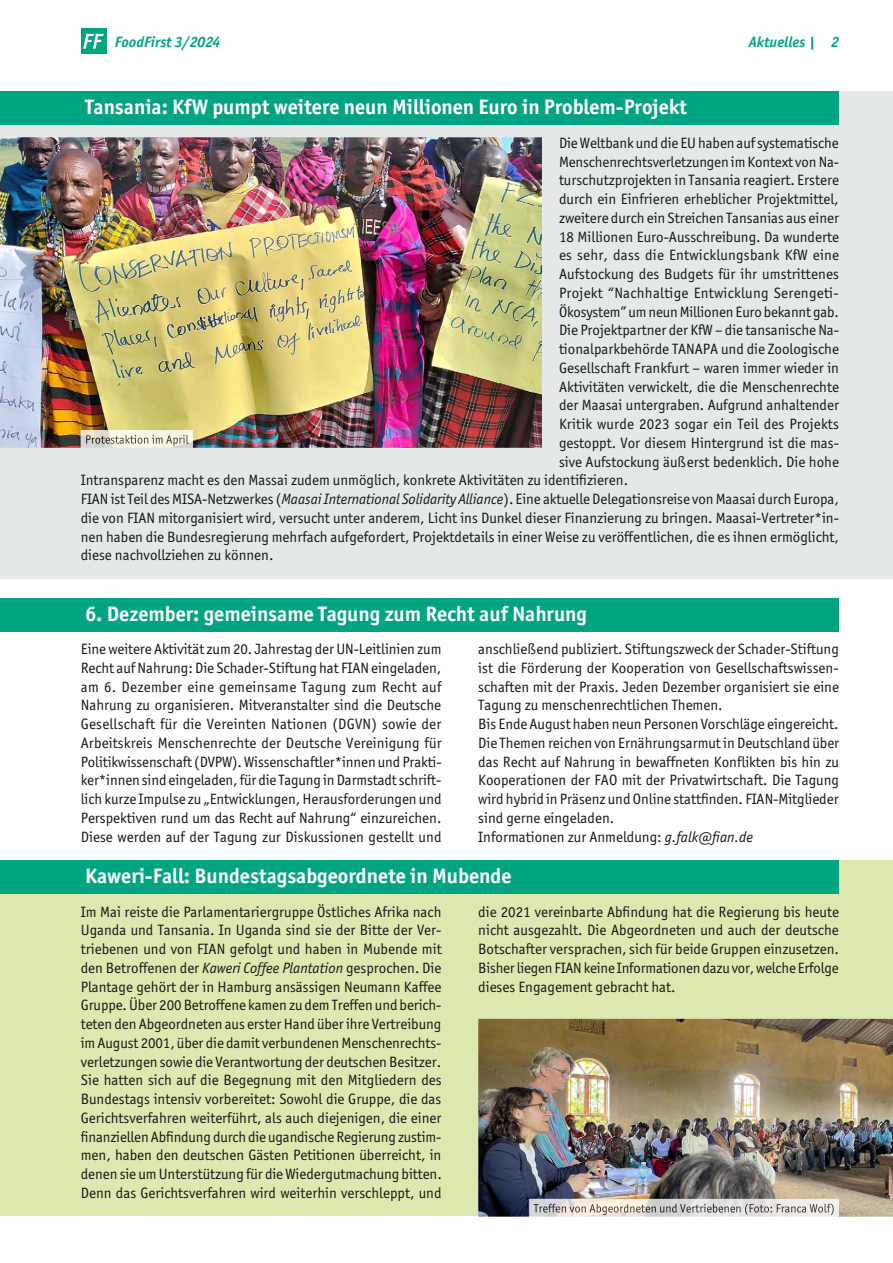
<style>
.page{position:relative;width:893px;height:1263px;background:#fff}
.page>*{position:absolute;margin:0;border:0;box-sizing:border-box;transform-origin:0 0}
.t1{font:700 21px "Officina Sans ITC";color:#fff}
.t2{font:15px/18.8px "Officina Sans ITC Boo";color:#181716;text-align:justify}
.t3{font:15px "Officina Sans ITC Boo";letter-spacing:.02em;color:#181716}
.t4{font:italic 700 15px "Officina Sans ITC";color:#00a481}
.s1{font-family:"Officina Sans ITC Boo It"}
</style>
<div class="page">
<div style="left:0;top:91px;width:893px;height:488px;background:#e4e9e7"></div>
<div style="left:0;top:860px;width:893px;height:356px;background:#dde8b0"></div>
<img style="left:478px;top:1019px;width:415px;height:197px">
<img style="left:0;top:137px;width:542px;height:311px">
<img style="left:81px;top:430px;width:112px;height:18px">
<img style="left:86px;top:435px;width:103px;height:11px">
<img style="left:529px;top:1199px;width:310px;height:17px">
<img style="left:533px;top:1203px;width:301px;height:12px">
<img style="left:534px;top:1204px;width:300px;height:11px">
<div style="left:81px;top:28px;width:25px;height:26px;background:#00a481"></div>
<svg style="left:83px;top:34px;width:21px;height:15px"></svg>
<div style="left:0;top:598px;width:839px;height:33px;background:#00a481"></div>
<div style="left:0;top:92px;width:839px;height:33px;background:#00a481"></div>
<div style="left:0;top:860px;width:839px;height:34px;background:#00a481"></div>
<p class="t4" style="left:115px;top:33px;width:107px">FoodFirst 3/2024</p>
<p class="t4" style="left:749px;top:33px;width:92px">Aktuelles | 2</p>
<h1 class="t1" style="left:85px;top:94px;width:603px">tansania: KfW pumpt weitere neun Millionen Euro in Problem-Projekt</h1>
<p class="t2" style="left:559px;top:133px;width:281px">Die Weltbank und die EU haben auf systematische</p>
<p class="t2" style="left:559px;top:152px;width:282px">Menschenrechtsverletzungen im Kontext von Na-</p>
<p class="t2" style="left:559px;top:171px;width:281px">turschutzprojekten in Tansania reagiert. Erstere</p>
<p class="t2" style="left:559px;top:189px;width:281px">durch ein Einfrieren erheblicher Projektmittel,</p>
<p class="t2" style="left:559px;top:208px;width:281px">zweitere durch ein Streichen Tansanias aus einer</p>
<p class="t2" style="left:559px;top:227px;width:281px">18 Millionen Euro-Ausschreibung. Da wunderte</p>
<p class="t2" style="left:559px;top:246px;width:282px">es sehr, dass die Entwicklungsbank KfW eine</p>
<p class="t2" style="left:559px;top:264px;width:281px">Aufstockung des Budgets für ihr umstrittenes</p>
<p class="t3" style="left:559px;top:284px;width:281px">Projekt “Nachhaltige Entwicklung Serengeti-</p>
<p class="t2" style="left:559px;top:302px;width:281px">Ökosystem” um neun Millionen Euro bekannt gab.</p>
<p class="t2" style="left:559px;top:321px;width:282px">Die Projektpartner der KfW– die tansanische Na-</p>
<p class="t2" style="left:559px;top:339px;width:281px">tionalparkbehörde TANAPA und die Zoologische</p>
<p class="t2" style="left:559px;top:358px;width:281px">Gesellschaft Frankfurt – waren immer wieder in</p>
<p class="t2" style="left:559px;top:377px;width:281px">Aktivitäten verwickelt, die die Menschenrechte</p>
<p class="t2" style="left:559px;top:396px;width:281px">der Maasai untergraben. Aufgrund anhaltender</p>
<p class="t2" style="left:559px;top:414px;width:281px">Kritik wurde 2023 sogar ein Teil des Projekts</p>
<p class="t2" style="left:559px;top:433px;width:281px">gestoppt. Vor diesem Hintergrund ist die mas-</p>
<p class="t2" style="left:559px;top:452px;width:281px">sive Aufstockung äußerst bedenklich. Die hohe</p>
<p class="t2" style="left:81px;top:471px;width:549px">Intransparenz macht es den Massai zudem unmöglich, konkrete Aktivitäten zu identifizieren.</p>
<p class="t2" style="left:81px;top:489px;width:759px">FIAN ist Teil des MISA-Netzwerkes (<span class="s1">Maasai International Solidarity Alliance</span>). Eine aktuelle Delegationsreise von Maasai durch Europa,</p>
<p class="t2" style="left:81px;top:508px;width:760px">die von FIAN mitorganisiert wird, versucht unter anderem, Licht ins Dunkel dieser Finanzierung zu bringen. Maasai-Ver tre te r*in-</p>
<p class="t2" style="left:81px;top:527px;width:760px">nen haben die Bundesregierung mehrfach aufgefordert, Projektdetails in einer Weise zu veröffentlichen, die es ihnen ermöglicht,</p>
<p class="t2" style="left:81px;top:546px;width:194px">diese nachvollziehen zu können.</p>
<h1 class="t1" style="left:85px;top:601px;width:503px">6. Dezember: gemeinsame tagung zum Recht auf Nahrung</h1>
<p class="t2" style="left:81px;top:639px;width:362px">Eine weitere Aktivität zum 20. Jahrestag der UN-Leitlinien zum Recht auf Nahrung: Die Schader-Stiftung hat FIAN eingeladen, am 6. Dezember eine gemeinsame Tagung zum Recht auf Nahrung zu organisieren. Mitveranstalter sind die Deutsche Gesellschaft für die Vereinten Nationen (DGVN) sowie der Arbeitskreis Menschenrechte der Deutsche Vereinigung für Politikwissenschaft (DVPW). Wissenschaftler*innen und Prakti&shy;ker*innen sind eingeladen, für die Tagung in Darmstadt schrift&shy;lich kurze Impulse zu „Entwicklungen, Herausforderungen und Perspektiven rund um das Recht auf Nahrung“ einzureichen.<br>Diese werden auf der Tagung zur Diskussionen gestellt und</p>
<p class="t2" style="left:478px;top:639px;width:362px;text-align:left">anschließend publiziert. Stiftungszweck der Schader-Stiftung ist die Förderung der Kooperation von Gesellschaftswissen&shy;schaften mit der Praxis. Jeden Dezember organisiert sie eine Tagung zu menschenrechtlichen Themen.<br>Bis Ende August haben neun Personen Vorschläge eingereicht.<br>Die Themen reichen von Ernährungsarmut in Deutschland über das Recht auf Nahrung in bewaffneten Konflikten bis hin zu Kooperationen der FAO mit der Privatwirtschaft. Die Tagung wird hybrid in Präsenz und Online stattfinden. FIAN-Mitglieder sind gerne eingeladen.<br>Informationen zur Anmeldung: <span class="s1">g.falk@fian.de</span></p>
<h1 class="t1" style="left:85px;top:863px;width:428px">Kaweri-Fall: bundestagsabgeordnete in Mubende</h1>
<p class="t2" style="left:81px;top:902px;width:362px">Im Mai reiste die Parlamentariergruppe Östliches Afrika nach Uganda und Tansania. In Uganda sind sie der Bitte der Ver&shy;triebenen und von FIAN gefolgt und haben in Mubende mit den Betroffenen der <span class="s1">Kaweri Coffee Plantation</span> gesprochen. Die Plantage gehört der in Hamburg ansässigen Neumann Kaffee Gruppe. über 200 Betroffene kamen zu dem Treffen und berich&shy;teten den Abgeordneten aus erster Hand über ihre Vertreibung im August 2001, über die damit verbundenen Menschenrechts&shy;verletzungen sowie die Verantwortung der deutschen Besitzer.<br>Sie hatten sich auf die Begegnung mit den Mitgliedern des Bundestags intensiv vorbereitet: Sowohl die Gruppe, die das Gerichtsverfahren weiterführt, als auch diejenigen, die einer finanziellen Abfindung durch die ugandische Regierung zustim&shy;men, haben den deutschen Gästen Petitionen überreicht, in denen sie um Unterstützung für die Wiedergutmachung bitten.<br>Denn das Gerichtsverfahren wird weiterhin verschleppt, und</p>
<p class="t2" style="left:478px;top:902px;width:362px">die 2021 vereinbarte Abfindung hat die Regierung bis heute nicht ausgezahlt. Die Abgeordneten und auch der deutsche Botschafter versprachen, sich für beide Gruppen einzusetzen.<br>Bisher liegen FIAN keine Informationen dazu vor, welche Erfolge dieses Engagement gebracht hat.</p>
</div>
